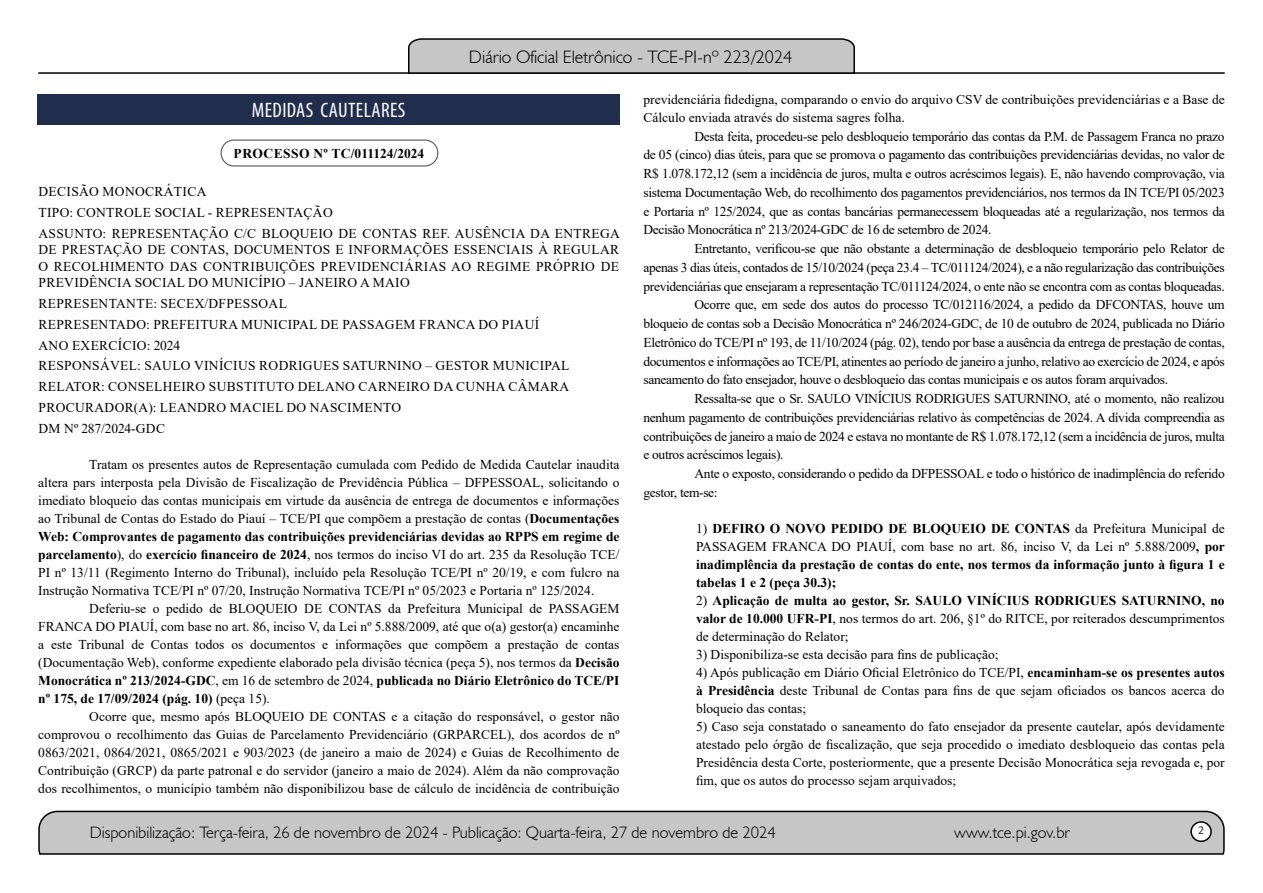
<style>
.page{position:relative;width:1263px;height:893px;background:#fff}
.page>*{position:absolute;margin:0;border:0;box-sizing:border-box;transform-origin:0 0}
.t1{font:condensed 21px "Myriad Pro";letter-spacing:.02em;color:#fff}
.t2{font:300 18px "Humanist 521 BT";color:#000}
.t3{font:300 16.5px "Humanist 521 BT";color:#000}
.t4{font:13.5px/18px "Times New Roman";letter-spacing:-.025em;color:#000;text-align:justify}
.t5{font:13.5px/20.7px "Times New Roman";letter-spacing:.025em;color:#000}
.t6{font:700 13.5px/18px "Times New Roman";color:#000;text-align:justify}
.t7{font:13.5px/18px "Times New Roman";color:#000}
.t8{font:700 13.5px "Times New Roman";letter-spacing:.02em;color:#000}
.t9{font:12px "Calibri";color:#212d4c}
.s1{font-weight:700}
.s2{font-weight:400}
</style>
<div class="page">
<svg style="left:38px;top:810px;width:1187px;height:45px;background:#b9b9b9"></svg>
<div style="left:1191px;top:822px;width:20px;height:19px;background:#fff;border-radius:50%"></div>
<div style="left:1190px;top:821px;width:22px;height:21px;border:2px solid #000;border-radius:50%"></div>
<hr style="left:38px;top:72px;width:1187px;height:2px;background:#000">
<svg style="left:407px;top:38px;width:449px;height:36px;background:#b4b4b4"></svg>
<div style="left:38px;top:94px;width:582px;height:30px;background:#212d4c"></div>
<div style="left:221px;top:140px;width:217px;height:27px;border:1px solid #575756;border-radius:13px"></div>
<h2 class="t2" style="left:469px;top:46px;width:325px">Diário Oficial Eletrônico - TCE-PI-nº 223/2024</h2>
<h1 class="t1" style="left:252px;top:97px;width:155px">MEDIDAS CAUTELARES</h1>
<p class="t8" style="left:234px;top:143px;width:192px">PROCESSO Nº TC/011124/2024</p>
<p class="t5" style="left:39px;top:181px;width:583px">DECISÃO MONOCRÁTICA<br>TIPO: CONTROLE SOCIAL - REPRESENTAÇÃO<br>ASSUNTO: REPRESENTAÇÃO C/C BLOQUEIO DE CONTAS REF. AUSÊNCIA DA ENTREGA</p>
<p class="t4" style="left:39px;top:241px;width:582px;line-height:16.5px">DE PRESTAÇÃO DE CONTAS, DOCUMENTOS E INFORMAÇÕES ESSENCIAIS À REGULAR O RECOLHIMENTO DAS CONTRIBUIÇÕES PREVIDENCIÁRIAS AO REGIME PRÓPRIO DE PREVIDÊNCIA SOCIAL DO MUNICÍPIO – JANEIRO A MAIO</p>
<p class="t5" style="left:39px;top:293px;width:532px">REPRESENTANTE: SECEX/DFPESSOAL<br>REPRESENTADO: PREFEITURA MUNICIPAL DE PASSAGEM FRANCA DO PIAUÍ ANO EXERCÍCIO: 2024<br>RESPONSÁVEL: SAULO VINÍCIUS RODRIGUES SATURNINO – GESTOR MUNICIPAL RELATOR: CONSELHEIRO SUBSTITUTO DELANO CARNEIRO DA CUNHA CÂMARA PROCURADOR(A): LEANDRO MACIEL DO NASCIMENTO<br>DM Nº 287/2024-GDC</p>
<p class="t4" style="left:38px;top:455px;width:583px;text-indent:51px">Tratam os presentes autos de Representação cumulada com Pedido de Medida Cautelar inaudita altera pars interposta pela Divisão de Fiscalização de Previdência Pública – DFPESSOAL, solicitando o imediato bloqueio das contas municipais em virtude da ausência de entrega de documentos e informações ao Tribunal de Contas do Estado do Piauí – TCE/PI que compõem a prestação de contas (<span class="s1">Documentações Web: Comprovantes de pagamento das contribuições previdenciárias devidas ao RPPS em regime de parcelamento</span>), do <span class="s1">exercício financeiro de 2024</span>, nos termos do inciso VI do art. 235 da Resolução TCE/ PI nº 13/11 (Regimento Interno do Tribunal), incluído pela Resolução TCE/PI nº 20/19, e com fulcro na Instrução Normativa TCE/PI nº 07/20, Instrução Normativa TCE/PI nº 05/2023 e Portaria nº 125/2024.</p>
<p class="t4" style="left:38px;top:599px;width:583px;text-indent:51px">Deferiu-se o pedido de BLOQUEIO DE CONTAS da Prefeitura Municipal de PASSAGEM FRANCA DO PIAUÍ, com base no art. 86, inciso V, da Lei nº 5.888/2009, até que o(a) gestor(a) encaminhe a este Tribunal de Contas todos os documentos e informações que compõem a prestação de contas (Documentação Web), conforme expediente elaborado pela divisão técnica (peça 5), nos termos da <span class="s1">Decisão Monocrática nº 213/2024-GDC</span>, em 16 de setembro de 2024, <span class="s1">publicada no Diário Eletrônico do TCE/PI nº 175, de 17/09/2024 (pág. 10)</span> (peça 15).</p>
<p class="t4" style="left:38px;top:707px;width:583px;text-indent:51px">Ocorre que, mesmo após BLOQUEIO DE CONTAS e a citação do responsável, o gestor não comprovou o recolhimento das Guias de Parcelamento Previdenciário (GRPARCEL), dos acordos de nº 0863/2021, 0864/2021, 0865/2021 e 903/2023 (de janeiro a maio de 2024) e Guias de Recolhimento de Contribuição (GRCP) da parte patronal e do servidor (janeiro a maio de 2024). Além da não comprovação dos recolhimentos, o município também não disponibilizou base de cálculo de incidência de contribuição</p>
<p class="t7" style="left:643px;top:90px;width:583px">previdenciária fidedigna, comparando o envio do arquivo CSV de contribuições previdenciárias e a Base de<br>Cálculo enviada através do sistema sagres folha.</p>
<p class="t4" style="left:643px;top:126px;width:583px;line-height:18.8px;text-indent:51px">Desta feita, procedeu-se pelo desbloqueio temporário das contas da P.M. de Passagem Franca no prazo de 05 (cinco) dias úteis, para que se promova o pagamento das contribuições previdenciárias devidas, no valor de R$ 1.078.172,12 (sem a incidência de juros, multa e outros acréscimos legais). E, não havendo comprovação, via sistema Documentação Web, do recolhimento dos pagamentos previdenciários, nos termos da IN TCE/PI 05/2023 e Portaria nº 125/2024, que as contas bancárias permanecessem bloqueadas até a regularização, nos termos da Decisão Monocrática nº 213/2024-GDC de 16 de setembro de 2024.</p>
<p class="t4" style="left:694px;top:239px;width:532px">Entretanto, verificou-se que não obstante a determinação de desbloqueio temporário pelo Relator de</p>
<p class="t4" style="left:643px;top:258px;width:583px">apenas 3 dias úteis, contados de 15/10/2024 (peça 23.4 – TC/011124/2024), e a não regularização das contribuições</p>
<p class="t4" style="left:643px;top:277px;width:583px">previdenciárias que ensejaram a representação TC/011124/2024, o ente não se encontra com as contas bloqueadas.</p>
<p class="t4" style="left:694px;top:295px;width:532px">Ocorre que, em sede dos autos do processo TC/012116/2024, a pedido da DFCONTAS, houve um</p>
<p class="t4" style="left:643px;top:314px;width:583px">bloqueio de contas sob a Decisão Monocrática nº 246/2024-GDC, de 10 de outubro de 2024, publicada no Diário</p>
<p class="t4" style="left:643px;top:333px;width:583px">Eletrônico do TCE/PI nº 193, de 11/10/2024 (pág. 02), tendo por base a ausência da entrega de prestação de contas,</p>
<p class="t4" style="left:643px;top:352px;width:583px">documentos e informações ao TCE/PI, atinentes ao período de janeiro a junho, relativo ao exercício de 2024, e após</p>
<p class="t4" style="left:643px;top:370px;width:526px">saneamento do fato ensejador, houve o desbloqueio das contas municipais e os autos foram arquivados.</p>
<p class="t4" style="left:694px;top:389px;width:532px">Ressalta-se que o Sr. SAULO VINÍCIUS RODRIGUES SATURNINO, até o momento, não realizou</p>
<p class="t4" style="left:643px;top:408px;width:583px">nenhum pagamento de contribuições previdenciárias relativo às competências de 2024. A dívida compreendia as</p>
<p class="t4" style="left:643px;top:427px;width:583px">contribuições de janeiro a maio de 2024 e estava no montante de R$ 1.078.172,12 (sem a incidência de juros, multa</p>
<p class="t4" style="left:643px;top:445px;width:142px">e outros acréscimos legais).</p>
<p class="t4" style="left:694px;top:464px;width:532px">Ante o exposto, considerando o pedido da DFPESSOAL e todo o histórico de inadimplência do referido</p>
<p class="t4" style="left:643px;top:483px;width:76px">gestor, tem-se:</p>
<p class="t6" style="left:696px;top:519px;width:530px"><span class="s2">1)</span> DEFIRO O NOVO PEDIDO DE BLOQUEIO DE CONTAS <span class="s2">da Prefeitura Municipal de PASSAGEM FRANCA DO PIAUÍ, com base no art. 86, inciso V, da Lei nº 5.888/2009</span>, por inadimplência da prestação de contas do ente, nos termos da informação junto à figura 1 e tabelas 1 e 2 (peça 30.3);</p>
<p class="t4" style="left:696px;top:591px;width:530px">2) <span class="s1">Aplicação de multa ao gestor, Sr. SAULO VINÍCIUS RODRIGUES SATURNINO, no valor de 10.000 UFR-PI</span>, nos termos do art. 206, §1º do RITCE, por reiterados descumprimentos de determinação do Relator;</p>
<p class="t7" style="left:696px;top:645px;width:304px">3) Disponibiliza-se esta decisão para fins de publicação;</p>
<p class="t4" style="left:696px;top:663px;width:530px">4) Após publicação em Diário Oficial Eletrônico do TCE/PI, <span class="s1">encaminham-se os presentes autos à Presidência</span> deste Tribunal de Contas para fins de que sejam oficiados os bancos acerca do bloqueio das contas;</p>
<p class="t4" style="left:696px;top:717px;width:530px">5) Caso seja constatado o saneamento do fato ensejador da presente cautelar, após devidamente atestado pelo órgão de fiscalização, que seja procedido o imediato desbloqueio das contas pela Presidência desta Corte, posteriormente, que a presente Decisão Monocrática seja revogada e, por fim, que os autos do processo sejam arquivados;</p>
<p class="t3" style="left:90px;top:822px;width:688px">Disponibilização: Terça-feira, 26 de novembro de 2024 - Publicação: Quarta-feira, 27 de novembro de 2024</p>
<p class="t3" style="left:954px;top:822px;width:117px">www.tce.pi.gov.br</p>
<p class="t9" style="left:1198px;top:821px;width:8px">2</p>
</div>
